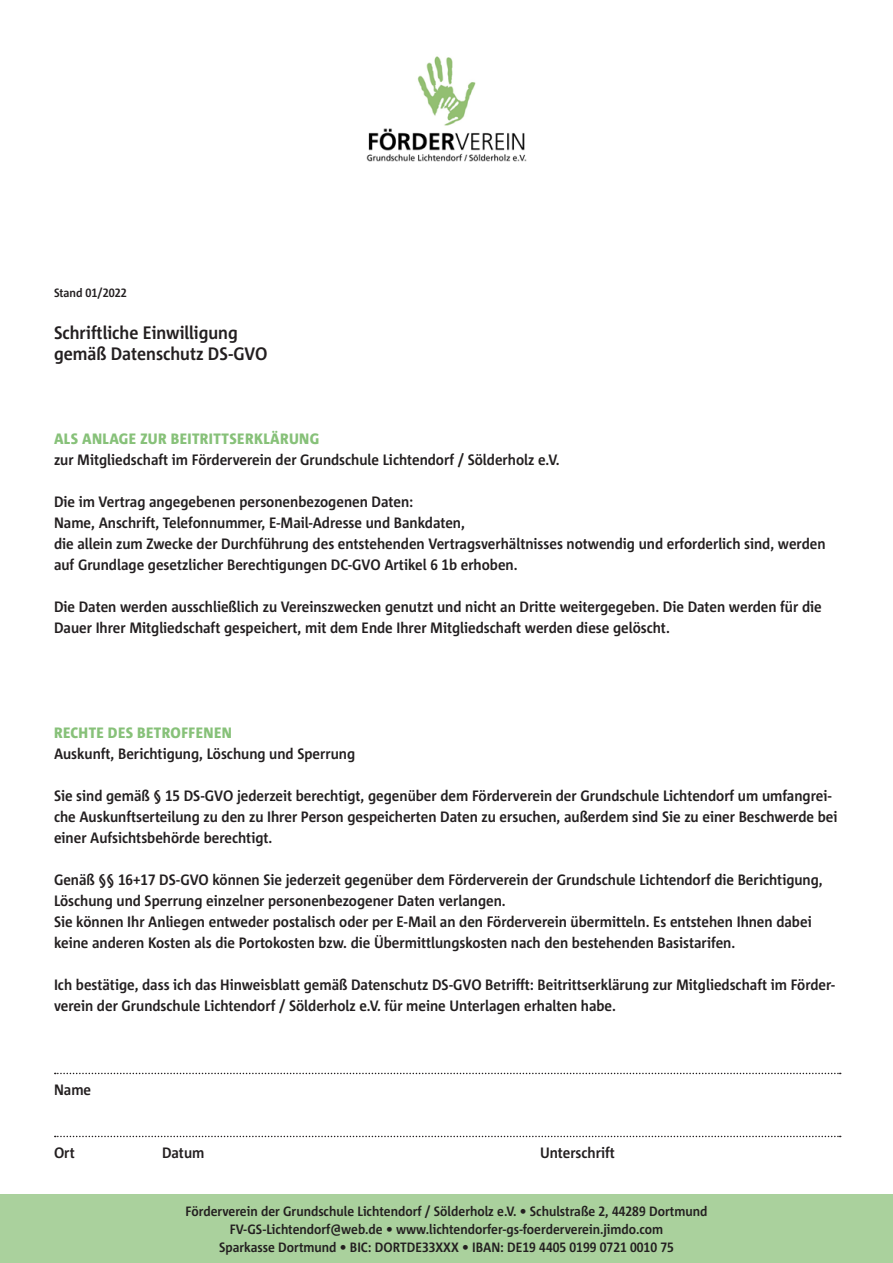
<style>
.page{position:relative;width:893px;height:1263px;background:#fff}
.page>*{position:absolute;margin:0;border:0;box-sizing:border-box;transform-origin:0 0}
.t1{font:700 18px/21px "Corpid C3 s S Cd";color:#231f20}
.t2{font:700 15px/21px "Corpid C3 s S Cd";color:#231f20}
.t3{font:800 15px "Corpid C3 s S Cd";color:#87c179}
.t4{font:700 13.5px/18px "Corpid C3 s S Cd";color:#231f20;text-align:center}
.t5{font:700 12px "Corpid C3 s S Cd";color:#231f20}
</style>
<div class="page">
<div style="left:0;top:1195px;width:893px;height:68px;background:#aad19d"></div>
<img style="left:367px;top:56px;width:159px;height:105px">
<svg style="left:55px;top:1073px;width:786px;height:1px"></svg>
<svg style="left:55px;top:1136px;width:786px;height:1px"></svg>
<p class="t5" style="left:54px;top:285px;width:74px">Stand 01/2022</p>
<p class="t1" style="left:54px;top:322px;width:215px">Schriftliche Einwilligung gemäß Datenschutz DS-GVO</p>
<p class="t3" style="left:54px;top:429px;width:267px">ALS ANLAGE ZUR BEITRITTSERKLÄRUNG</p>
<p class="t2" style="left:54px;top:449px;width:507px">zur Mitgliedschaft im Förderverein der Grundschule Lichtendorf / Sölderholz e.V.</p>
<p class="t2" style="left:54px;top:491px;width:773px">Die im Vertrag angegebenen personenbezogenen Daten:<br>Name, Anschrift, Telefonnummer, E-Mail-Adresse und Bankdaten,<br>die allein zum Zwecke der Durchführung des entstehenden Vertragsverhältnisses notwendig und erforderlich sind, werden auf Grundlage gesetzlicher Berechtigungen DC-GVO Artikel 6 1b erhoben.</p>
<p class="t2" style="left:54px;top:596px;width:769px">Die Daten werden ausschließlich zu Vereinszwecken genutzt und nicht an Dritte weitergegeben. Die Daten werden für die<br>Dauer Ihrer Mitgliedschaft gespeichert, mit dem Ende Ihrer Mitgliedschaft werden diese gelöscht.</p>
<p class="t3" style="left:54px;top:723px;width:180px">RECHTE DES BETROFFENEN</p>
<p class="t2" style="left:54px;top:743px;width:303px">Auskunft, Berichtigung, Löschung und Sperrung</p>
<p class="t2" style="left:54px;top:785px;width:785px">Sie sind gemäß § 15 DS-GVO jederzeit berechtigt, gegenüber dem Förderverein der Grundschule Lichtendorf um umfangrei&shy;che Auskunftserteilung zu den zu Ihrer Person gespeicherten Daten zu ersuchen, außerdem sind Sie zu einer Beschwerde bei einer Aufsichtsbehörde berechtigt.</p>
<p class="t2" style="left:54px;top:869px;width:770px">Genäß §§ 16+17 DS-GVO können Sie jederzeit gegenüber dem Förderverein der Grundschule Lichtendorf die Berichtigung, Löschung und Sperrung einzelner personenbezogener Daten verlangen.<br>Sie können Ihr Anliegen entweder postalisch oder per E-Mail an den Förderverein übermitteln. Es entstehen Ihnen dabei keine anderen Kosten als die Portokosten bzw. die Übermittlungskosten nach den bestehenden Basistarifen.</p>
<p class="t2" style="left:54px;top:974px;width:782px">Ich bestätige, dass ich das Hinweisblatt gemäß Datenschutz DS-GVO Betrifft: Beitrittserklärung zur Mitgliedschaft im Förder&shy;verein der Grundschule Lichtendorf / Sölderholz e.V. für meine Unterlagen erhalten habe.</p>
<p class="t2" style="left:54px;top:1079px;width:39px">Name</p>
<p class="t2" style="left:54px;top:1142px;width:22px">Ort</p>
<p class="t2" style="left:162px;top:1142px;width:44px">Datum</p>
<p class="t2" style="left:540px;top:1142px;width:76px">Unterschrift</p>
<p class="t4" style="left:186px;top:1202px;width:523px">Förderverein der Grundschule Lichtendorf / Sölderholz e.V. • Schulstraße 2, 44289 Dortmund<br>FV-GS-Lichtendorf@web.de • www.lichtendorfer-gs-foerderverein.jimdo.com<br>Sparkasse Dortmund • BIC: DORTDE33XXX • IBAN: DE19 4405 0199 0721 0010 75</p>
</div>
